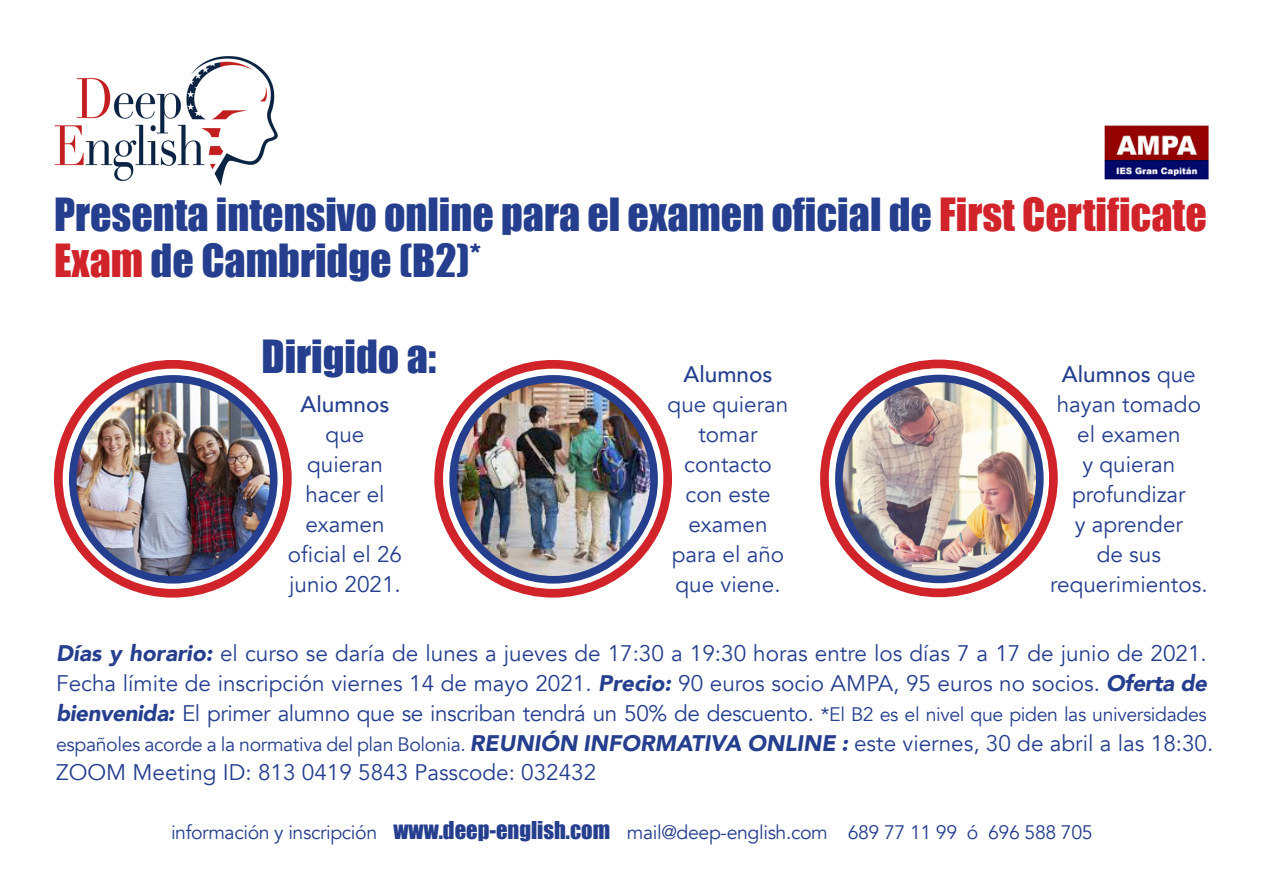
<style>
.page{position:relative;width:1263px;height:893px;background:#fff}
.page>*{position:absolute;margin:0;border:0;box-sizing:border-box;transform-origin:0 0}
.t1{font:42px/45px "Impact";color:#253f8e}
.t2{font:22.5px/30px "Avenir";color:#253f8e;text-align:center}
.t3{font:19.5px "Avenir";letter-spacing:-.02em;color:#253f8e}
.s1{color:#d1232a}
.s2{font-weight:500}
.s3{font-weight:900;font-style:italic}
.s4{font-size:19.5px}
.s5{font-weight:900;font-style:italic;font-size:22.5px}
.s6{font-size:22.5px}
.s7{font-family:"Impact";font-size:22.5px}
</style>
<div class="page">
<img style="left:54px;top:56px;width:224px;height:130px">
<div style="left:54px;top:360px;width:238px;height:238px;border:9px solid #d1232a;border-radius:50%"></div>
<img style="left:73px;top:382px;width:201px;height:195px">
<div style="left:69px;top:375px;width:208px;height:209px;border:8px solid #253f8e;border-radius:50%"></div>
<div style="left:434px;top:360px;width:238px;height:238px;border:9px solid #d1232a;border-radius:50%"></div>
<img style="left:453px;top:379px;width:201px;height:201px;border-radius:100px">
<div style="left:449px;top:375px;width:209px;height:209px;border:8px solid #253f8e;border-radius:50%"></div>
<div style="left:820px;top:360px;width:238px;height:237px;border:9px solid #d1232a;border-radius:50%"></div>
<img style="left:839px;top:378px;width:201px;height:201px;border-radius:100px">
<div style="left:835px;top:375px;width:209px;height:208px;border:8px solid #253f8e;border-radius:50%"></div>
<img style="left:1105px;top:126px;width:104px;height:53px">
<p class="t1" style="left:54px;top:191px;width:1154px">Presenta intensivo online para el examen oficial de <span class="s1">First Certificate<br>Exam</span> de Cambridge (B2)*</p>
<p class="t1" style="left:261px;top:332px;width:176px">Dirigido a:</p>
<p class="t2" style="left:288px;top:390px;width:116px"><span class="s2">Alumnos </span>que quieran hacer el examen oficial el 26 junio 2021.</p>
<p class="t2" style="left:668px;top:360px;width:122px"><span class="s2">Alumnos </span>que quieran tomar contacto con este examen para el año que viene.</p>
<p class="t2" style="left:1050px;top:360px;width:159px"><span class="s2">Alumnos</span> que hayan tomado el examen<br>y quieran profundizar<br>y aprender<br>de sus requerimientos.</p>
<p class="t2" style="left:56px;top:639px;width:1152px;text-align:justify"><span class="s3">Días y horario:</span> el curso se daría de lunes a jueves de 17:30 a 19:30 horas entre los días 7 a 17 de junio de 2021.<br>Fecha límite de inscripción viernes 14 de mayo 2021. <span class="s3">Precio:</span> 90 euros socio AMPA, 95 euros no socios. <span class="s3">Oferta de bienvenida:</span> El primer alumno que se inscriban tendrá un 50% de descuento. <span class="s4">*El B2 es el nivel que piden las universidades</span></p>
<p class="t3" style="left:56px;top:732px;width:1159px">españoles acorde a la normativa del plan Bolonia. <span class="s5">REUNIÓN INFORMATIVA ONLINE :</span> <span class="s6">este viernes, 30 de abril a las 18:30.</span></p>
<p class="t2" style="left:56px;top:758px;width:542px">ZOOM Meeting ID: 813 0419 5843 Passcode: 032432</p>
<p class="t3" style="left:848px;top:820px;width:246px">689 77 11 99 ó 696 588 705</p>
<p class="t3" style="left:171px;top:820px;width:658px">información y inscripción <span class="s7">www.deep-english.com</span> mail@deep-english.com</p>
</div>
